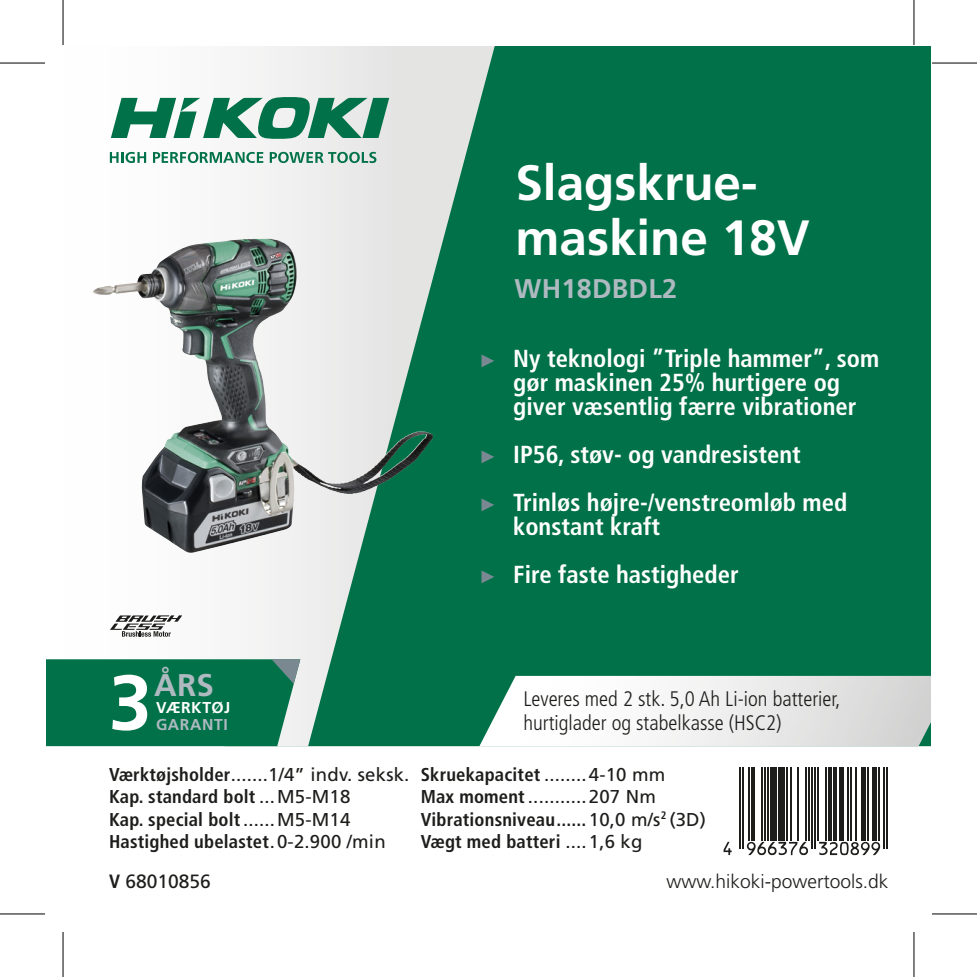
<style>
.page{position:relative;width:977px;height:977px;background:#fff}
.page>*{position:absolute;margin:0;border:0;box-sizing:border-box;transform-origin:0 0}
.t1{font:700 77.4px "Frutiger LT Std";color:#fff}
.Tittel{font:700 49.5px/54px "Frutiger LT Std";color:#fff}
.t2{font:700 31.5px "Frutiger LT Std";color:#aeb9c0}
.t3{font:700 27px "Frutiger LT Std";letter-spacing:.01em;color:#aeb9c0}
.t4{font:700 condensed 24.6px/24px "Frutiger LT Std";color:#fff;text-align:center}
.nr{font:300 condensed 21px/24px "Frutiger LT Std";color:#1d1d1b}
.t5{font:300 19.2px "Frutiger LT Std";color:#1d1d1b}
.Paragraph_Style_1{font:19.2px "Frutiger LT Std";color:#1d1d1b}
.t6{font:700 condensed 18.6px "Frutiger LT Std";letter-spacing:.01em;color:#1d1d1b}
.t7{font:18.6px "Frutiger LT Std";letter-spacing:.01em;color:#1d1d1b}
.t8{font:700 15.6px "Frutiger LT Std";letter-spacing:.02em;color:#fff}
.t9{font:700 15.6px "Frutiger LT Std";letter-spacing:.035em;color:#aeb9c0}
.s1{font-family:"Arial";font-weight:400;font-stretch:normal;font-size:18px;color:#7a8991}
.s2{font-weight:700;font-stretch:condensed}
.s3{font-weight:400;font-stretch:normal}
</style>
<div class="page">
<div style="left:497px;top:46px;width:433px;height:629px;background:#007148"></div>
<svg style="left:109px;top:46px;width:388px;height:700px"></svg>
<svg style="left:110px;top:152px;width:36px;height:11px"></svg>
<svg style="left:153px;top:152px;width:110px;height:11px"></svg>
<svg style="left:270px;top:152px;width:106px;height:11px"></svg>
<svg style="left:111px;top:97px;width:278px;height:42px"></svg>
<svg style="left:46px;top:659px;width:254px;height:87px;background:#0d7751"></svg>
<svg style="left:479px;top:675px;width:451px;height:71px"></svg>
<svg style="left:729px;top:767px;width:159px;height:89px"></svg>
<hr style="left:738px;top:766px;width:2px;height:82px;background:#1d1d1b">
<hr style="left:742px;top:766px;width:1px;height:82px;background:#1d1d1b">
<hr style="left:748px;top:766px;width:1px;height:74px;background:#1d1d1b">
<hr style="left:751px;top:766px;width:3px;height:74px;background:#1d1d1b">
<hr style="left:760px;top:766px;width:2px;height:74px;background:#1d1d1b">
<hr style="left:764px;top:766px;width:1px;height:74px;background:#1d1d1b">
<hr style="left:767px;top:766px;width:1px;height:74px;background:#1d1d1b">
<div style="left:770px;top:766px;width:6px;height:74px;background:#1d1d1b"></div>
<div style="left:778px;top:766px;width:6px;height:74px;background:#1d1d1b"></div>
<hr style="left:785px;top:766px;width:2px;height:74px;background:#1d1d1b">
<hr style="left:790px;top:766px;width:2px;height:74px;background:#1d1d1b">
<hr style="left:797px;top:766px;width:1px;height:74px;background:#1d1d1b">
<hr style="left:804px;top:766px;width:2px;height:74px;background:#1d1d1b">
<hr style="left:807px;top:766px;width:2px;height:74px;background:#1d1d1b">
<hr style="left:811px;top:766px;width:1px;height:82px;background:#1d1d1b">
<hr style="left:814px;top:766px;width:1px;height:82px;background:#1d1d1b">
<hr style="left:817px;top:766px;width:1px;height:74px;background:#1d1d1b">
<hr style="left:825px;top:766px;width:1px;height:74px;background:#1d1d1b">
<hr style="left:828px;top:766px;width:3px;height:74px;background:#1d1d1b">
<svg style="left:832px;top:767px;width:4px;height:73px"></svg>
<hr style="left:839px;top:766px;width:4px;height:74px;background:#1d1d1b">
<hr style="left:847px;top:766px;width:1px;height:74px;background:#1d1d1b">
<hr style="left:850px;top:766px;width:1px;height:74px;background:#1d1d1b">
<hr style="left:854px;top:766px;width:2px;height:74px;background:#1d1d1b">
<hr style="left:861px;top:766px;width:4px;height:74px;background:#1d1d1b">
<hr style="left:867px;top:766px;width:1px;height:74px;background:#1d1d1b">
<hr style="left:872px;top:766px;width:4px;height:74px;background:#1d1d1b">
<hr style="left:878px;top:766px;width:1px;height:74px;background:#1d1d1b">
<hr style="left:883px;top:766px;width:1px;height:82px;background:#1d1d1b">
<hr style="left:886px;top:766px;width:1px;height:82px;background:#1d1d1b">
<svg style="left:723px;top:841px;width:8px;height:14px"></svg>
<svg style="left:746px;top:841px;width:62px;height:14px"></svg>
<svg style="left:819px;top:841px;width:61px;height:14px"></svg>
<svg style="left:110px;top:615px;width:72px;height:21px"></svg>
<img style="left:93px;top:238px;width:202px;height:314px">
<hr style="left:0;top:62px;width:45px;height:2px;background:#000">
<hr style="left:931px;top:62px;width:45px;height:2px;background:#000">
<hr style="left:0;top:913px;width:45px;height:1px;background:#000">
<hr style="left:931px;top:913px;width:45px;height:1px;background:#000">
<hr style="left:62px;top:0;width:2px;height:45px;background:#000">
<hr style="left:62px;top:931px;width:2px;height:45px;background:#000">
<hr style="left:913px;top:0;width:1px;height:45px;background:#000">
<hr style="left:913px;top:931px;width:1px;height:45px;background:#000">
<p class="Tittel" style="left:515px;top:156px;width:296px">Slagskrue&shy;maskine 18V</p>
<p class="t3" style="left:514px;top:273px;width:164px">WH18DBDL2</p>
<p class="t4" style="left:479px;top:346px;width:401px"><span class="s1">►</span> Ny teknologi ”Triple hammer”, som gør maskinen 25% hurtigere og<br>giver væsentlig færre vibrationer</p>
<p class="t4" style="left:479px;top:442px;width:323px"><span class="s1">►</span> IP56, støv- og vandresistent</p>
<p class="t4" style="left:513px;top:490px;width:335px;text-align:left;text-indent:-34px"><span class="s1">►</span> Trinløs højre-/venstreomløb med konstant kraft</p>
<p class="t4" style="left:479px;top:562px;width:261px"><span class="s1">►</span> Fire faste hastigheder</p>
<p class="t2" style="left:154px;top:666px;width:62px">ÅRS</p>
<h1 class="t1" style="left:109px;top:657px;width:45px">3</h1>
<p class="t8" style="left:156px;top:698px;width:76px">VÆRKTØJ</p>
<p class="t9" style="left:156px;top:715px;width:73px">GARANTI</p>
<p class="t7" style="left:109px;top:763px;width:302px"><span class="s2">Værktøjsholder</span>.......1/4” indv. seksk.</p>
<p class="t6" style="left:109px;top:785px;width:243px">Kap. standard bolt <span class="s3">...M5-M18</span></p>
<p class="t6" style="left:109px;top:808px;width:243px">Kap. special bolt<span class="s3">......M5-M14</span></p>
<p class="t6" style="left:109px;top:830px;width:278px">Hastighed ubelastet<span class="s3">.0-2.900 /min</span></p>
<p class="nr" style="left:523px;top:687px;width:318px">Leveres med 2 stk. 5,0 Ah Li-ion batterier, hurtiglader og stabelkasse (HSC2)</p>
<p class="t6" style="left:421px;top:763px;width:246px">Skruekapacitet <span class="s3">........4-10 mm</span></p>
<p class="t7" style="left:421px;top:785px;width:237px"><span class="s2">Max moment</span> ...........207 Nm</p>
<p class="t6" style="left:421px;top:808px;width:287px">Vibrationsniveau......<span class="s3">10,0 m/s</span><sup>2</sup> <span class="s3">(3D)</span></p>
<p class="t6" style="left:421px;top:830px;width:223px">Vægt med batteri <span class="s3">....1,6 kg</span></p>
<p class="Paragraph_Style_1" style="left:109px;top:869px;width:103px"><span class="s2">V</span> 68010856</p>
<p class="t5" style="left:666px;top:870px;width:223px">www.hikoki-powertools.dk</p>
</div>
